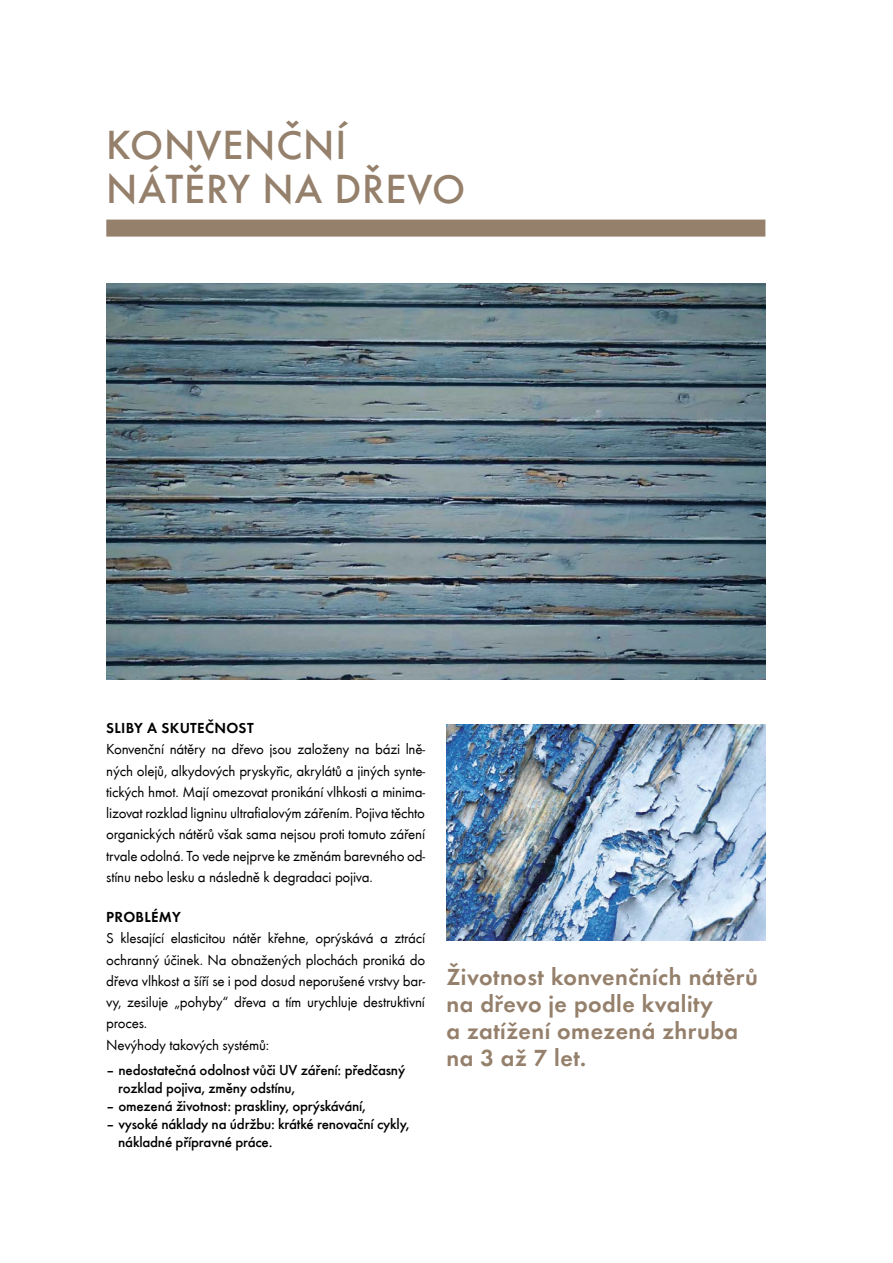
<style>
.page{position:relative;width:893px;height:1263px;background:#fff}
.page>*{position:absolute;margin:0;border:0;box-sizing:border-box;transform-origin:0 0}
.t1{font:500 42px/44.1px "Futura T";letter-spacing:.02em;color:#95806c}
.t2{font:24px/27px "Futura T Dem";letter-spacing:.02em;color:#95806c}
.t3{font:15px/21.3px "Futura T Boo";letter-spacing:-.015em;color:#000;text-align:justify}
.t4{font:500 15px/18px "Futura T";letter-spacing:-.015em;color:#000}
.t5{font:15px "Futura T Dem";letter-spacing:.02em;color:#000}
</style>
<div class="page">
<img style="left:106px;top:284px;width:659px;height:395px">
<div style="left:106px;top:220px;width:659px;height:17px;background:#95806c"></div>
<img style="left:446px;top:724px;width:319px;height:216px">
<h1 class="t1" style="left:106px;top:123px;width:361px">Konvenční nátěry na dřevo</h1>
<p class="t5" style="left:106px;top:719px;width:149px">Sliby a skutečnost</p>
<p class="t3" style="left:106px;top:739px;width:320px">Konvenční nátěry na dřevo jsou založeny na bázi lně&shy;ných olejů, alkydových pryskyřic, akrylátů a jiných synte&shy;tických hmot. Mají omezovat pronikání vlhkosti a minima&shy;lizovat rozklad ligninu ultrafialovým zářením. Pojiva těchto organických nátěrů však sama nejsou proti tomuto záření trvale odolná. To vede nejprve ke změnám barevného od&shy;stínu nebo lesku a následně k degradaci pojiva.</p>
<p class="t5" style="left:106px;top:908px;width:76px">Problémy</p>
<p class="t3" style="left:106px;top:928px;width:320px;text-align:left">S klesající elasticitou nátěr křehne, oprýskává a ztrácí ochranný účinek. Na obnažených plochách proniká do dřeva vlhkost a šíří se i pod dosud neporušené vrstvy bar&shy;vy, zesiluje „pohyby“ dřeva a tím urychluje destruktivní proces.<br>N evýhody takových systémů:</p>
<p class="t4" style="left:118px;top:1061px;width:288px;text-indent:-12px">– nedostatečná odolnost vůči UV záření: předčasný rozklad pojiva, změny odstínu,</p>
<p class="t4" style="left:106px;top:1097px;width:261px">– omezená životnost: praskliny, oprýskávání,</p>
<p class="t4" style="left:118px;top:1115px;width:293px;text-indent:-12px">– vysoké náklady na údržbu: krátké renovační cykly, nákladné přípravné práce.</p>
<h2 class="t2" style="left:446px;top:963px;width:313px">Životnost konvenčních nátěrů na dřevo je podle kvality<br>a zatížení omezená zhruba na 3 až 7 let.</h2>
</div>
